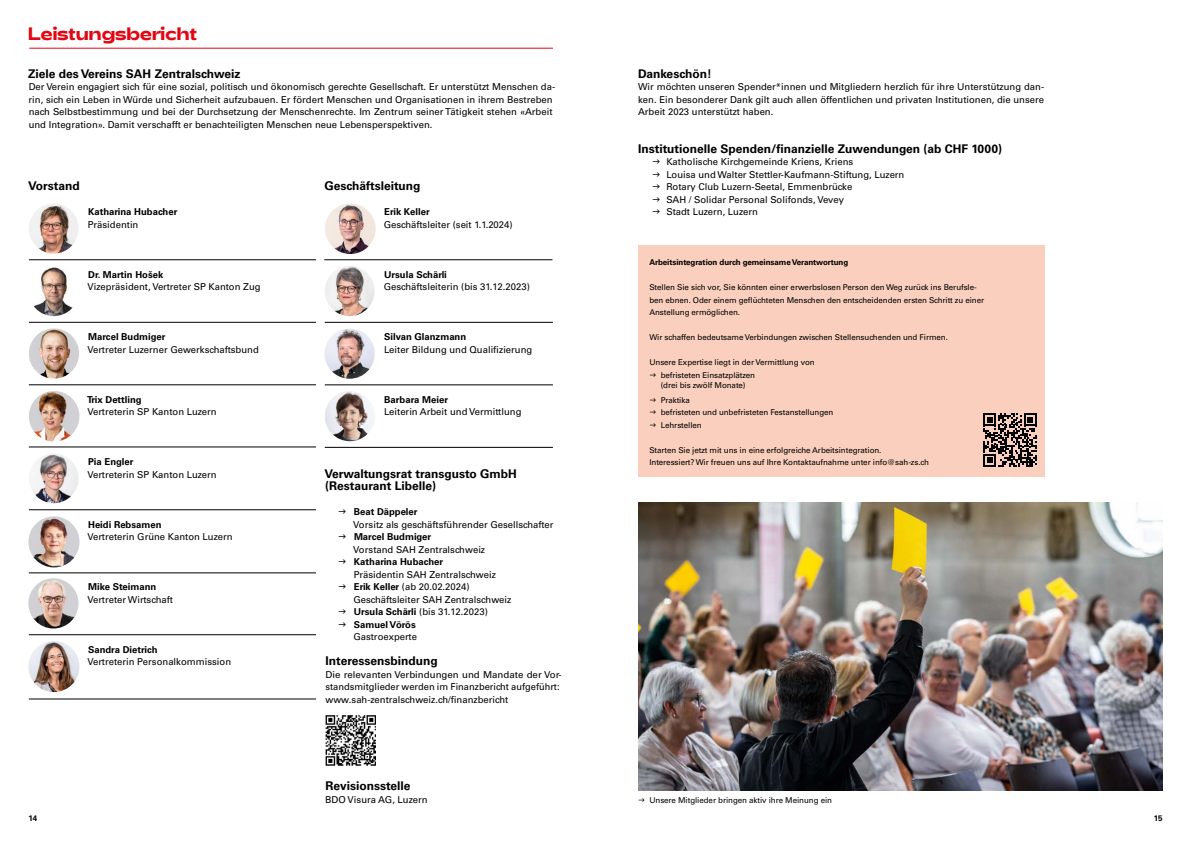
<style>
.page{position:relative;width:1191px;height:842px;background:#fff}
.page>*{position:absolute;margin:0;border:0;box-sizing:border-box;transform-origin:0 0}
.t1{font:700 18px "Adieu";letter-spacing:-.025em;color:#e30613}
.t2{font:700 12px/12.5px "Univers LT Std";color:#000}
.t3{font:9.5px/12.5px "Univers LT Std";color:#000}
.t4{font:700 9.5px "Univers LT Std";color:#000}
.t5{font:8px/12.5px "Univers LT Std";letter-spacing:-.01em;color:#000}
.t6{font:700 8px "Univers LT Std";letter-spacing:-.01em;color:#000}
.s1{font-weight:700}
</style>
<div class="page">
<img style="left:29px;top:203px;width:50px;height:51px;border-radius:25px">
<img style="left:325px;top:266px;width:49px;height:50px;border-radius:25px">
<img style="left:33px;top:267px;width:40px;height:49px">
<img style="left:324px;top:328px;width:51px;height:51px;border-radius:25px">
<img style="left:29px;top:453px;width:50px;height:50px;border-radius:25px">
<img style="left:28px;top:516px;width:52px;height:51px;border-radius:26px">
<img style="left:28px;top:578px;width:51px;height:50px;border-radius:25px">
<img style="left:28px;top:641px;width:51px;height:51px;border-radius:26px">
<img style="left:29px;top:328px;width:50px;height:51px;border-radius:25px">
<img style="left:325px;top:391px;width:50px;height:50px;border-radius:25px">
<img style="left:29px;top:391px;width:50px;height:51px;border-radius:25px">
<img style="left:325px;top:203px;width:51px;height:51px;border-radius:25px">
<hr style="left:29px;top:259px;width:287px;height:1px;background:#000">
<hr style="left:325px;top:322px;width:228px;height:1px;background:#000">
<hr style="left:29px;top:322px;width:287px;height:1px;background:#000">
<hr style="left:325px;top:385px;width:228px;height:1px;background:#000">
<hr style="left:29px;top:385px;width:287px;height:1px;background:#000">
<hr style="left:325px;top:447px;width:228px;height:1px;background:#000">
<hr style="left:29px;top:447px;width:287px;height:1px;background:#000">
<hr style="left:324px;top:259px;width:228px;height:1px;background:#000">
<hr style="left:29px;top:509px;width:287px;height:1px;background:#000">
<hr style="left:29px;top:573px;width:287px;height:1px;background:#000">
<hr style="left:29px;top:634px;width:287px;height:1px;background:#000">
<hr style="left:29px;top:699px;width:287px;height:1px;background:#000">
<div style="left:638px;top:245px;width:406px;height:232px;background:#facfbd"></div>
<svg style="left:983px;top:413px;width:53px;height:54px"></svg>
<hr style="left:29px;top:48px;width:524px;height:1px;background:#e30613">
<img style="left:325px;top:715px;width:50px;height:50px">
<img style="left:638px;top:503px;width:524px;height:287px">
<h1 class="t1" style="left:28px;top:24px;width:171px">Leistungsbericht</h1>
<p class="t2" style="left:28px;top:67px;width:214px">Ziele des Vereins SAH Zentralschweiz</p>
<p class="t3" style="left:29px;top:81px;width:528px">Der Verein engagiert sich für eine sozial, politisch und ökonomisch gerechte Gesellschaft. Er unterstützt Menschen da&shy;rin, sich ein Leben in Würde und Sicherheit aufzubauen. Er fördert Menschen und Organisationen in ihrem Bestreben nach Selbstbestimmung und bei der Durchsetzung der Menschenrechte. Im Zentrum seiner Tätigkeit stehen «Arbeit und Integration». Damit verschafft er benachteiligten Menschen neue Lebensperspektiven.</p>
<p class="t2" style="left:28px;top:180px;width:53px">Vorstand</p>
<p class="t4" style="left:88px;top:206px;width:91px">Katharina Hubacher</p>
<p class="t3" style="left:88px;top:218px;width:52px">Präsidentin</p>
<p class="t4" style="left:88px;top:269px;width:77px">Dr. Martin Hošek</p>
<p class="t3" style="left:87px;top:281px;width:175px">Vizepräsident, Vertreter SP Kanton Zug</p>
<p class="t4" style="left:88px;top:331px;width:79px">Marcel Budmiger</p>
<p class="t3" style="left:87px;top:343px;width:173px">Vertreter Luzerner Gewerkschaftsbund</p>
<p class="t4" style="left:87px;top:394px;width:56px">Trix Dettling</p>
<p class="t3" style="left:87px;top:406px;width:131px">Vertreterin SP Kanton Luzern</p>
<p class="t4" style="left:88px;top:456px;width:47px">Pia Engler</p>
<p class="t3" style="left:87px;top:468px;width:131px">Vertreterin SP Kanton Luzern</p>
<p class="t4" style="left:88px;top:519px;width:75px">Heidi Rebsamen</p>
<p class="t3" style="left:87px;top:531px;width:146px">Vertreterin Grüne Kanton Luzern</p>
<p class="t4" style="left:88px;top:581px;width:70px">Mike Steimann</p>
<p class="t3" style="left:87px;top:593px;width:87px">Vertreter Wirtschaft</p>
<p class="t4" style="left:88px;top:644px;width:71px">Sandra Dietrich</p>
<p class="t3" style="left:87px;top:656px;width:145px">Vertreterin Personalkommission</p>
<p class="t2" style="left:324px;top:180px;width:97px">Geschäftsleitung</p>
<p class="t4" style="left:384px;top:206px;width:47px">Erik Keller</p>
<p class="t3" style="left:384px;top:218px;width:130px">Geschäftsleiter (seit 1.1.2024)</p>
<p class="t4" style="left:384px;top:269px;width:64px">Ursula Schärli</p>
<p class="t3" style="left:384px;top:281px;width:148px">Geschäftsleiterin (bis 31.12.2023)</p>
<p class="t4" style="left:384px;top:331px;width:83px">Silvan Glanzmann</p>
<p class="t3" style="left:384px;top:343px;width:150px">Leiter Bildung und Qualifizierung</p>
<p class="t4" style="left:384px;top:394px;width:65px">Barbara Meier</p>
<p class="t3" style="left:384px;top:406px;width:139px">Leiterin Arbeit und Vermittlung</p>
<p class="t2" style="left:324px;top:467px;width:194px">Verwaltungsrat transgusto GmbH (Restaurant Libelle)</p>
<p class="t4" style="left:354px;top:506px;width:65px">Beat Däppeler</p>
<p class="t3" style="left:353px;top:518px;width:202px">Vorsitz als geschäftsführender Gesellschafter</p>
<p class="t4" style="left:354px;top:531px;width:79px">Marcel Budmiger</p>
<p class="t3" style="left:353px;top:543px;width:133px">Vorstand SAH Zentralschweiz</p>
<p class="t4" style="left:354px;top:556px;width:91px">Katharina Hubacher</p>
<p class="t3" style="left:353px;top:568px;width:160px">Präsidentin SAH Zentralschweiz<br><span class="s1">Erik Keller</span> (ab 20.02.2024)<br>Geschäftsleiter SAH Zentralschweiz<br><span class="s1">Ursula Schärli</span> (bis 31.12.2023)<br><span class="s1">Samuel Vörös</span></p>
<p class="t3" style="left:353px;top:631px;width:65px">Gastroexperte</p>
<p class="t2" style="left:326px;top:655px;width:114px">Interessensbindung</p>
<p class="t3" style="left:325px;top:668px;width:238px">Die relevanten Verbindungen und Mandate der Vor&shy;standsmitglieder werden im Finanzbericht aufgeführt: www.sah-zentralschweiz.ch/finanzbericht</p>
<p class="t2" style="left:325px;top:780px;width:87px">Revisionsstelle</p>
<p class="t3" style="left:325px;top:793px;width:104px">BDO Visura AG, Luzern</p>
<p class="t2" style="left:638px;top:67px;width:75px">Dankeschön!</p>
<p class="t3" style="left:638px;top:81px;width:407px;text-align:justify">Wir möchten unseren Spender*innen und Mitgliedern herzlich für ihre Unterstützung dan&shy;ken. Ein besonderer Dank gilt auch allen öffentlichen und privaten Institutionen, die unsere Arbeit 2023 unterstützt haben.</p>
<p class="t2" style="left:638px;top:142px;width:365px">Institutionelle Spenden/finanzielle Zuwendungen (ab CHF 1000)</p>
<p class="t3" style="left:666px;top:156px;width:239px">Katholische Kirchgemeinde Kriens, Kriens<br>Louisa und Walter Stettler-Kaufmann-Stiftung, Luzern Rotary Club Luzern-Seetal, Emmenbrücke<br>SAH / Solidar Personal Solifonds, Vevey<br>Stadt Luzern, Luzern</p>
<p class="t6" style="left:649px;top:258px;width:200px">Arbeitsintegration durch gemeinsame Verantwortung</p>
<p class="t5" style="left:649px;top:281px;width:336px">Stellen Sie sich vor, Sie könnten einer erwerbslosen Person den Weg zurück ins Berufsle&shy;ben ebnen. Oder einem geflüchteten Menschen den entscheidenden ersten Schritt zu einer<br>Anstellung ermöglichen.</p>
<p class="t5" style="left:649px;top:331px;width:300px">Wir schaffen bedeutsame Verbindungen zwischen Stellensuchenden und Firmen.</p>
<p class="t5" style="left:660px;top:356px;width:155px;text-indent:-11px">Unsere Expertise liegt in der Vermittlung von befristeten Einsatzplätzen</p>
<p class="t5" style="left:660px;top:377px;width:86px;line-height:15px">(drei bis zwölf Monate)<br>Praktika</p>
<p class="t5" style="left:660px;top:406px;width:174px">befristeten und unbefristeten Festanstellungen<br>Lehrstellen</p>
<p class="t5" style="left:649px;top:444px;width:281px">Starten Sie jetzt mit uns in eine erfolgreiche Arbeitsintegration.<br>Interessiert? Wir freuen uns auf Ihre Kontaktaufnahme unter info@sah-zs.ch</p>
<p class="t5" style="left:649px;top:794px;width:184px">Unsere Mitglieder bringen aktiv ihre Meinung ein</p>
<p class="t6" style="left:28px;top:813px;width:10px">14</p>
<p class="t6" style="left:1153px;top:813px;width:10px">15</p>
</div>
